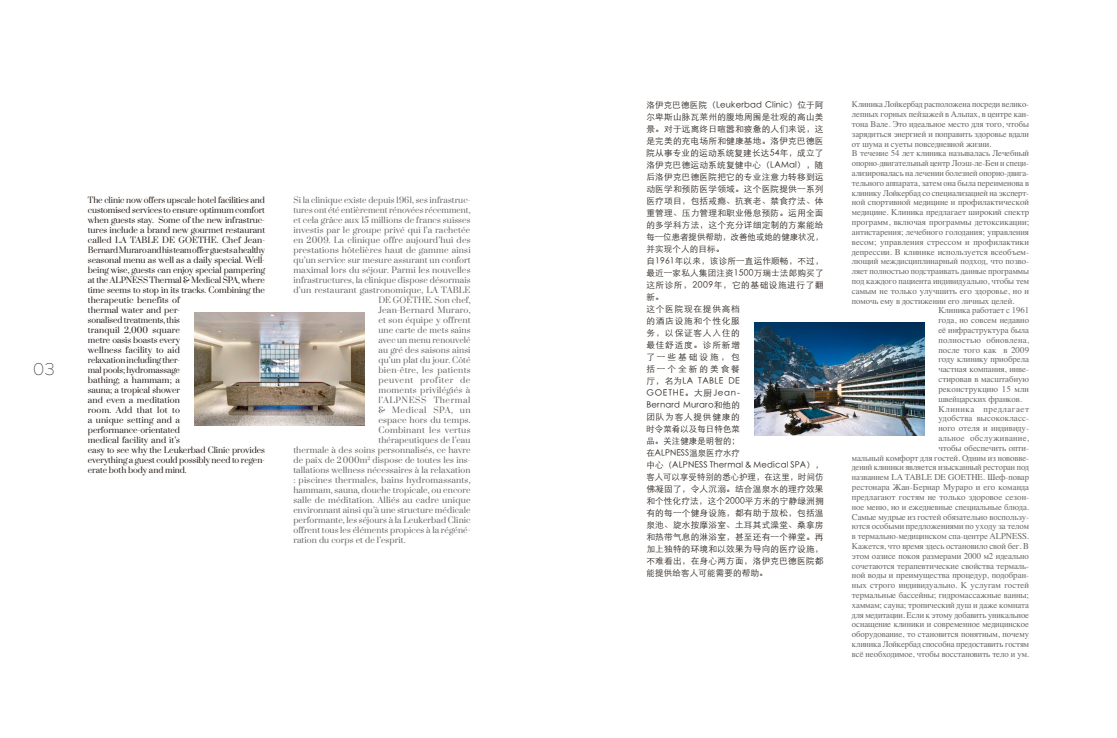
<style>
.page{position:relative;width:1117px;height:738px;background:#fff}
.page>*{position:absolute;margin:0;border:0;box-sizing:border-box;transform-origin:0 0}
._5-numeroPage{font:17px "Nixie One";color:#29201a}
._5-texte-courant-Rus{font:8.8px/9.8px "Times";letter-spacing:-.005em;color:#6a6764;text-align:justify}
._5-texte-courant-chi{font:300 8.5px/12px "ST Heiti SC";letter-spacing:.025em;color:#29201a;text-align:justify}
._5-TexteCourant-FR{font:8px "Prata";letter-spacing:.01em;color:#6a6764}
._5-Texte-Courant-EN{font:8px/10px "Prata";letter-spacing:-.01em;color:#29201a}
._5-TexteCourant-FR-2{font:8px "Prata";letter-spacing:.03em;color:#6a6764}
._5-TexteCourant-FR-3{font:8px "Prata";letter-spacing:.055em;color:#6a6764}
._5-TexteCourant-FR-4{font:8px "Prata";letter-spacing:.06em;color:#6a6764}
</style>
<div class="page">
<img style="left:194px;top:312px;width:170px;height:113px">
<img style="left:754px;top:322px;width:170px;height:113px">
<p class="_5-numeroPage" style="left:33px;top:358px;width:23px">03</p>
<p class="_5-Texte-Courant-EN" style="left:88px;top:195px;width:179px">The clinic now offers upscale hotel facilities and customised services to ensure optimum comfort when guests stay. Some of the new infrastruc&shy;tures include a brand new gourmet restaurant called LA TABLE DE GOETHE. Chef Jean-Bernard Muraro and his team offer guests a healthy seasonal menu as well as a daily special. Well&shy;being wise, guests can enjoy special pampering at the ALPNESS Thermal &amp; Medical SPA, where time seems to stop in its tracks. Combining the therapeutic benefits of<br>thermal water and per-<br>sonalised treatments, this<br>tranquil 2,000 square<br>metre oasis boasts every<br>wellness facility to aid<br>relaxation including ther-<br>mal pools; hydromassage<br>bathing; a hammam; a<br>sauna; a tropical shower<br>and even a meditation<br>room. Add that lot to<br>a unique setting and a performance-orientated<br>medical facility and it’s<br>easy to see why the Leukerbad Clinic provides everything a guest could possibly need to regen&shy;erate both body and mind.</p>
<p class="_5-TexteCourant-FR" style="left:293px;top:195px;width:179px">Si la clinique existe depuis 1961, ses infrastruc-</p>
<p class="_5-TexteCourant-FR" style="left:293px;top:205px;width:179px">tures ont été entièrement rénovées récemment,</p>
<p class="_5-TexteCourant-FR" style="left:293px;top:215px;width:179px">et cela grâce aux 15 millions de francs suisses</p>
<p class="_5-TexteCourant-FR" style="left:293px;top:225px;width:179px">investis par le groupe privé qui l’a rachetée</p>
<p class="_5-TexteCourant-FR" style="left:293px;top:235px;width:179px">en 2009. La clinique offre aujourd’hui des</p>
<p class="_5-TexteCourant-FR" style="left:293px;top:245px;width:179px">prestations hôtelières haut de gamme ainsi</p>
<p class="_5-TexteCourant-FR" style="left:293px;top:255px;width:179px">qu’un service sur mesure assurant un confort</p>
<p class="_5-TexteCourant-FR" style="left:293px;top:265px;width:179px">maximal lors du séjour. Parmi les nouvelles</p>
<p class="_5-TexteCourant-FR" style="left:293px;top:275px;width:179px">infrastructures, la clinique dispose désormais</p>
<p class="_5-TexteCourant-FR" style="left:293px;top:285px;width:179px">d’un restaurant gastronomique, LA TABLE</p>
<p class="_5-TexteCourant-FR" style="left:378px;top:295px;width:94px">DE GOETHE. Son chef,</p>
<p class="_5-TexteCourant-FR" style="left:378px;top:305px;width:94px">Jean-Bernard Muraro,</p>
<p class="_5-TexteCourant-FR" style="left:378px;top:315px;width:94px">et son équipe y offrent</p>
<p class="_5-TexteCourant-FR" style="left:378px;top:325px;width:94px">une carte de mets sains</p>
<p class="_5-TexteCourant-FR" style="left:378px;top:335px;width:94px">avec un menu renouvelé</p>
<p class="_5-TexteCourant-FR" style="left:378px;top:345px;width:94px">au gré des saisons ainsi</p>
<p class="_5-TexteCourant-FR" style="left:378px;top:355px;width:94px">qu’un plat du jour. Côté</p>
<p class="_5-TexteCourant-FR-2" style="left:378px;top:365px;width:94px">bien-être, les patients</p>
<p class="_5-TexteCourant-FR-3" style="left:378px;top:375px;width:94px">peuvent profiter de</p>
<p class="_5-TexteCourant-FR" style="left:378px;top:385px;width:94px">moments privilégiés à</p>
<p class="_5-TexteCourant-FR-4" style="left:378px;top:395px;width:94px">l’ALPNESS Thermal</p>
<p class="_5-TexteCourant-FR-3" style="left:378px;top:405px;width:94px">&amp; Medical SPA, un</p>
<p class="_5-TexteCourant-FR" style="left:378px;top:415px;width:94px">espace hors du temps.</p>
<p class="_5-TexteCourant-FR-2" style="left:378px;top:425px;width:94px">Combinant les vertus</p>
<p class="_5-TexteCourant-FR" style="left:378px;top:435px;width:94px">thérapeutiques de l’eau</p>
<p class="_5-TexteCourant-FR" style="left:293px;top:445px;width:179px">thermale à des soins personnalisés, ce havre</p>
<p class="_5-TexteCourant-FR" style="left:293px;top:455px;width:179px">de paix de 2000m<sup>2</sup> dispose de toutes les ins-</p>
<p class="_5-TexteCourant-FR" style="left:293px;top:465px;width:179px">tallations wellness nécessaires à la relaxation</p>
<p class="_5-TexteCourant-FR" style="left:293px;top:475px;width:179px">: piscines thermales, bains hydromassants,</p>
<p class="_5-TexteCourant-FR" style="left:293px;top:485px;width:179px">hammam, sauna, douche tropicale, ou encore</p>
<p class="_5-TexteCourant-FR" style="left:293px;top:495px;width:179px">salle de méditation. Alliés au cadre unique</p>
<p class="_5-TexteCourant-FR" style="left:293px;top:505px;width:179px">environnant ainsi qu’à une structure médicale</p>
<p class="_5-TexteCourant-FR" style="left:293px;top:515px;width:179px">performante, les séjours à la Leukerbad Clinic</p>
<p class="_5-TexteCourant-FR" style="left:293px;top:525px;width:179px">offrent tous les éléments propices à la régéné-</p>
<p class="_5-TexteCourant-FR" style="left:293px;top:535px;width:114px">ration du corps et de l’esprit.</p>
<p class="_5-texte-courant-chi" style="left:646px;top:97px;width:179px">洛伊克巴德医院（Leukerbad Clinic）位于阿尔卑斯山脉瓦莱州的腹地周围是壮观的高山美景。对于远离终日喧嚣和疲惫的人们来说，这是完美的充电场所和健康基地。洛伊克巴德医院从事专业的运动系统复建长达54年，成立了洛伊克巴德运动系统复健中心（LAMal），随后洛伊克巴德医院把它的专业注意力转移到运动医学和预防医学领域。这个医院提供一系列医疗项目，包括戒瘾、抗衰老、禁食疗法、体重管理、压力管理和职业倦怠预防。运用全面的多学科方法，这个充分详细定制的方案能给每一位患者提供帮助，改善他或她的健康状况，并实现个人的目标。</p>
<p class="_5-texte-courant-chi" style="left:646px;top:253px;width:179px">自1961年以来，该诊所一直运作顺畅，不过，最近一家私人集团注资1500万瑞士法郎购买了这所诊所，2009年，它的基础设施进行了翻新。</p>
<p class="_5-texte-courant-chi" style="left:646px;top:301px;width:179px;text-align:left">这个医院现在提供高档<br>的酒店设施和个性化服<br>务，以保证客人入住的<br>最佳舒适度。诊所新增<br>了一些基础设施，包<br>括一个全新的美食餐<br>厅，名为LA TABLE DE<br>GOETHE。大厨Jean-<br>Bernard Muraro和他的<br>团队为客人提供健康的<br>时令菜肴以及每日特色菜<br>品。关注健康是明智的；<br>在ALPNESS温泉医疗水疗<br>中心（ALPNESS Thermal &amp; Medical SPA），客人可以享受特别的悉心护理，在这里，时间仿佛凝固了，令人沉溺。结合温泉水的理疗效果和个性化疗法，这个2000平方米的宁静绿洲拥有的每一个健身设施，都有助于放松，包括温泉池、旋水按摩浴室、土耳其式澡堂、桑拿房和热带气息的淋浴室，甚至还有一个禅堂。再加上独特的环境和以效果为导向的医疗设施，不难看出，在身心两方面，洛伊克巴德医院都能提供给客人可能需要的帮助。</p>
<p class="_5-texte-courant-Rus" style="left:852px;top:99px;width:179px">Клиника Лойкербад расположена посреди велико&shy;лепных горных пейзажей в Альпах, в центре кан&shy;тона Вале. Это идеальное место для того, чтобы зарядиться энергией и поправить здоровье вдали от шума и суеты повседневной жизни.</p>
<p class="_5-texte-courant-Rus" style="left:852px;top:148px;width:179px">В течение 54 лет клиника называлась Лечебный опорно-двигательный центр Лоэш-ле-Бен и специ&shy;ализировалась на лечении болезней опорно-двига&shy;тельного аппарата, затем она была переименова в клинику Лойкербад со специализацией на эксперт&shy;ной спортивной медицине и профилактической медицине. Клиника предлагает широкий спектр программ, включая программы детоксикации; антистарения; лечебного голодания; управления весом; управления стрессом и профилактики депрессии. В клинике используется всеобъем&shy;лющий междисциплинарный подход, что позво&shy;ляет полностью подстраивать данные программы под каждого пациента индивидуально, чтобы тем самым не только улучшить его здоровье, но и помочь ему в достижении его личных целей.</p>
<p class="_5-texte-courant-Rus" style="left:938px;top:304px;width:92px">Клиника работает с 1961 года, но совсем недавно её инфраструктура была полностью обновлена, после того как в 2009 году клинику приобрела частная компания, инве&shy;стировав в масштабную реконструкцию 15 млн швейцарских франков.</p>
<p class="_5-texte-courant-Rus" style="left:852px;top:402px;width:179px;text-align:right">Клиника предлагает<br>удобства высококласс-<br>ного отеля и индивиду-<br>альное обслуживание,<br>чтобы обеспечить опти-<br>мальный комфорт для гостей. Одним из нововве&shy;дений клиники является изысканный ресторан под названием LA TABLE DE GOETHE. Шеф-повар рестонара Жан-Бернар Мураро и его команда предлагают гостям не только здоровое сезон&shy;ное меню, но и ежедневные специальные блюда.<br>Самые мудрые из гостей обязательно воспользу&shy;ются особыми предложениями по уходу за телом в термально-медицинском спа-центре ALPNESS.<br>Кажется, что время здесь остановило свой бег. В этом оазисе покоя размерами 2000 м2 идеально сочетаются терапевтические свойства термаль&shy;ной воды и преимущества процедур, подобран&shy;ных строго индивидуально. К услугам гостей термальные бассейны; гидромассажные ванны; хаммам; сауна; тропический душ и даже комната для медитации. Если к этому добавить уникальное оснащение клиники и современное медицинское оборудование, то становится понятным, почему клиника Лойкербад способна предоставить гостям всё необходимое, чтобы восстановить тело и ум.</p>
</div>
